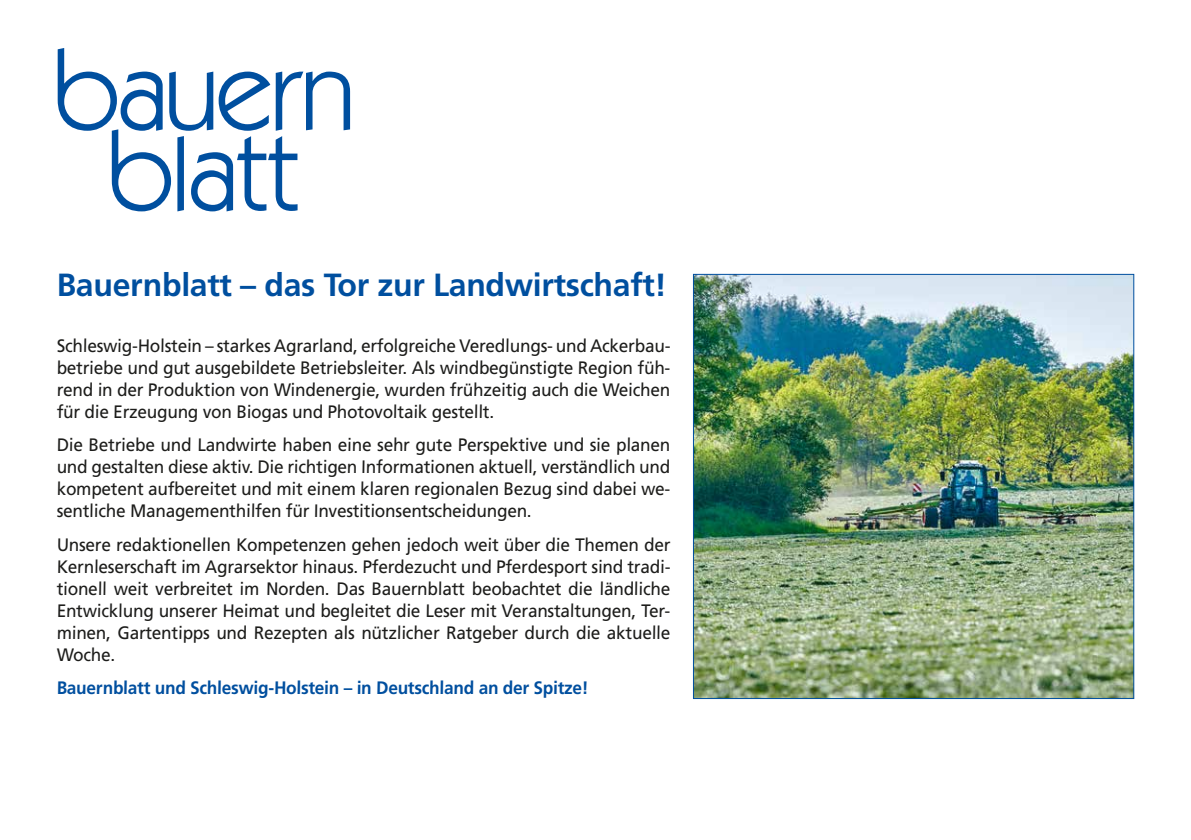
<style>
.page{position:relative;width:1191px;height:840px;background:#fff}
.page>*{position:absolute;margin:0;border:0;box-sizing:border-box;transform-origin:0 0}
.t1{font:700 32px "Frutiger LT Std";letter-spacing:-.01em;color:#004f9f}
.t2{font:18px/22px "Frutiger LT Std";letter-spacing:-.04em;color:#1d1d1b;text-align:justify;scale:.95 1}
.t3{font:700 18px "Frutiger LT Std";color:#004f9f;scale:.95 1}
</style>
<div class="page">
<svg style="left:58px;top:48px;width:292px;height:163px"></svg>
<img style="left:695px;top:276px;width:437px;height:420px">
<h1 class="t1" style="left:57px;top:266px;width:612px">Bauernblatt – das Tor zur Landwirtschaft!</h1>
<p class="t2" style="left:57px;top:334px;width:648px">Schleswig-Holstein – starkes Agrarland, erfolgreiche Veredlungs- und Ackerbau&shy;betriebe und gut ausgebildete Betriebsleiter. Als windbegünstigte Region füh&shy;rend in der Produktion von Windenergie, wurden frühzeitig auch die Weichen für die Erzeugung von Biogas und Photovoltaik gestellt.</p>
<p class="t2" style="left:57px;top:433px;width:648px">Die Betriebe und Landwirte haben eine sehr gute Perspektive und sie planen und gestalten diese aktiv. Die richtigen Informationen aktuell, verständlich und kompetent aufbereitet und mit einem klaren regionalen Bezug sind dabei we&shy;sentliche Managementhilfen für Investitionsentscheidungen.</p>
<p class="t2" style="left:57px;top:533px;width:648px">Unsere redaktionellen Kompetenzen gehen jedoch weit über die Themen der Kernleserschaft im Agrarsektor hinaus. Pferdezucht und Pferdesport sind tradi&shy;tionell weit verbreitet im Norden. Das Bauernblatt beobachtet die ländliche Entwicklung unserer Heimat und begleitet die Leser mit Veranstaltungen, Ter&shy;minen, Gartentipps und Rezepten als nützlicher Ratgeber durch die aktuelle Woche.</p>
<p class="t3" style="left:57px;top:677px;width:562px">Bauernblatt und Schleswig-Holstein – in Deutschland an der Spitze!</p>
</div>
